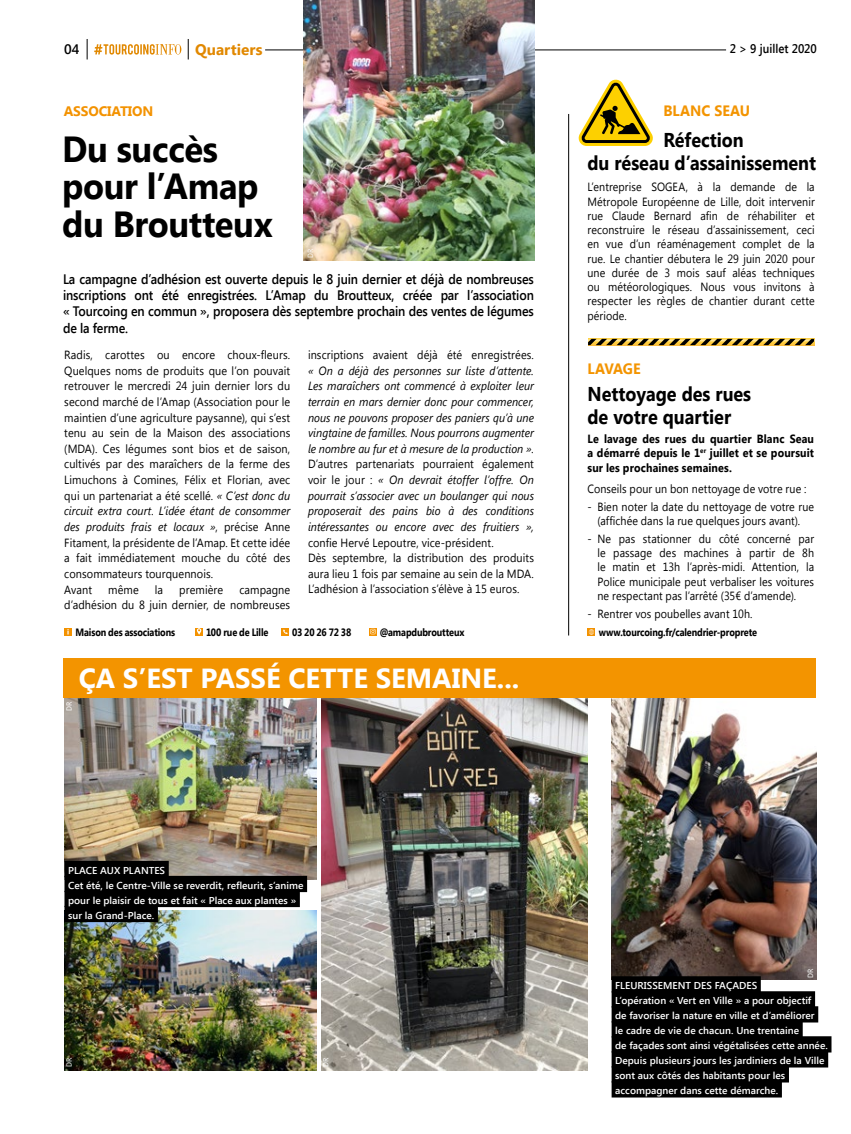
<style>
.page{position:relative;width:851px;height:1134px;background:#fff}
.page>*{position:absolute;margin:0;border:0;box-sizing:border-box;transform-origin:0 0}
.t1{font:700 36.25px/37.2px "Segoe UI";letter-spacing:-.01em;color:#000;scale:.95 1}
.t2{font:700 27.62px "Segoe UI";color:#fff}
.t3{font:700 20px/22.5px "Segoe UI";color:#000;text-align:center;scale:.9 1}
.t4{font:700 15.25px "Segoe UI";color:#e18800}
.t5{font:700 15px "Segoe UI";color:#f39400;scale:.95 1}
.t6{font:600 13.75px/16.2px "Segoe UI";letter-spacing:-.01em;color:#000;text-align:justify;scale:.9 1}
.t7{font:700 13.75px "Segoe UI";letter-spacing:-.01em;color:#f39200}
.t8{font:600 13.75px "Segoe UI";letter-spacing:-.01em;color:#000}
.t9{font:600 12.5px "Segoe UI";color:#000;scale:.91 1}
.t10{font:11.88px/15.6px "Segoe UI";letter-spacing:.005em;color:#000;scale:.92 1}
.t11{font:11.88px/14.2px "Segoe UI";letter-spacing:.005em;color:#000;text-align:justify;scale:.9 1}
.t12{font:italic 11.88px/15.6px "Segoe UI";letter-spacing:.005em;color:#000;text-align:justify;scale:.92 1}
.t13{font:700 11.88px/14.2px "Segoe UI";letter-spacing:.01em;color:#000;text-align:justify;scale:.9 1}
.t14{font:700 10.62px "Segoe UI";letter-spacing:-.015em;color:#000;scale:.86 1}
.t15{font:600 10px/15px "Segoe UI";color:#fff}
.t16{font:600 7.62px "Segoe UI";letter-spacing:.01em;color:#fff;scale:.9 1}
.s1{font-style:italic}
.s2{font-style:normal}
</style>
<div class="page">
<hr style="left:265px;top:50px;width:461px;height:1px;background:#000">
<svg style="left:94px;top:44px;width:87px;height:11px"></svg>
<svg style="left:87px;top:39px;width:1px;height:20px"></svg>
<svg style="left:188px;top:39px;width:1px;height:20px"></svg>
<img style="left:611px;top:698px;width:205px;height:282px">
<img style="left:64px;top:698px;width:252px;height:181px">
<img style="left:321px;top:698px;width:266px;height:372px">
<img style="left:64px;top:911px;width:252px;height:159px">
<div style="left:611px;top:976px;width:149px;height:16px;background:#000"></div>
<div style="left:611px;top:991px;width:204px;height:16px;background:#000"></div>
<div style="left:611px;top:1006px;width:207px;height:16px;background:#000"></div>
<div style="left:611px;top:1021px;width:191px;height:16px;background:#000"></div>
<div style="left:611px;top:1036px;width:220px;height:16px;background:#000"></div>
<div style="left:611px;top:1051px;width:217px;height:16px;background:#000"></div>
<div style="left:611px;top:1066px;width:177px;height:16px;background:#000"></div>
<div style="left:611px;top:1081px;width:170px;height:16px;background:#000"></div>
<div style="left:64px;top:658px;width:752px;height:40px;background:#f39400"></div>
<hr style="left:568px;top:114px;width:1px;height:521px;background:#000">
<div style="left:587px;top:628px;width:8px;height:8px;background:#f39200"></div>
<svg style="left:588px;top:629px;width:6px;height:6px"></svg>
<img style="left:303px;top:0;width:231px;height:260px">
<div style="left:64px;top:861px;width:105px;height:16px;background:#000"></div>
<div style="left:64px;top:876px;width:243px;height:16px;background:#000"></div>
<div style="left:64px;top:891px;width:236px;height:16px;background:#000"></div>
<div style="left:64px;top:906px;width:94px;height:16px;background:#000"></div>
<svg style="left:578px;top:79px;width:75px;height:67px"></svg>
<svg style="left:588px;top:339px;width:226px;height:6px"></svg>
<svg style="left:64px;top:628px;width:8px;height:7px"></svg>
<svg style="left:195px;top:628px;width:8px;height:7px"></svg>
<svg style="left:197px;top:628px;width:4px;height:7px"></svg>
<svg style="left:282px;top:628px;width:7px;height:7px"></svg>
<svg style="left:283px;top:629px;width:4px;height:5px"></svg>
<svg style="left:369px;top:628px;width:8px;height:7px"></svg>
<svg style="left:370px;top:629px;width:5px;height:5px"></svg>
<p class="t8" style="left:64px;top:40px;width:17px">04</p>
<p class="t4" style="left:195px;top:38px;width:69px">Quartiers</p>
<p class="t9" style="left:729px;top:40px;width:97px">2 &gt; 9 juillet 2020</p>
<p class="t7" style="left:64px;top:102px;width:91px">ASSOCIATION</p>
<h1 class="t1" style="left:62px;top:129px;width:223px">Du succès pour l’Amap du Broutteux</h1>
<p class="t16" style="left:305px;top:258px;width:12px;rotate:-90deg">DR</p>
<p class="t6" style="left:63px;top:270px;width:524px">La campagne d’adhésion est ouverte depuis le 8 juin dernier et déjà de nombreuses inscriptions ont été enregistrées. L’Amap du Broutteux, créée par l’association « Tourcoing en commun », proposera dès septembre prochain des ventes de légumes de la ferme.</p>
<p class="t10" style="left:64px;top:346px;width:247px">Radis, carottes ou encore choux-fleurs.<br>Quelques noms de produits que l’on pouvait retrouver le mercredi 24 juin dernier lors du second marché de l’Amap (Association pour le maintien d’une agriculture paysanne), qui s’est tenu au sein de la Maison des associations (MDA). Ces légumes sont bios et de saison, cultivés par des maraîchers de la ferme des Limuchons à Comines, Félix et Florian, avec qui un partenariat a été scellé. <span class="s1">« C’est donc du circuit extra court. L’idée étant de consommer des produits frais et locaux »</span>, précise Anne Fitament, la présidente de l’Amap. Et cette idée a fait immédiatement mouche du côté des consommateurs tourquennois.<br>Avant</p>
<p class="t10" style="left:108px;top:581px;width:35px">même</p>
<p class="t10" style="left:155px;top:581px;width:10px">la</p>
<p class="t10" style="left:179px;top:581px;width:49px">première</p>
<p class="t10" style="left:64px;top:581px;width:247px;text-align:right">campagne<br>d’adhésion du 8 juin dernier, de nombreuses</p>
<p class="t10" style="left:308px;top:347px;width:247px">inscriptions avaient déjà été enregistrées.</p>
<p class="t12" style="left:308px;top:362px;width:247px">« On a déjà des personnes sur liste d’attente.<br>Les maraîchers ont commencé à exploiter leur terrain en mars dernier donc pour commencer, nous ne pouvons proposer des paniers qu’à une vingtaine de familles. Nous pourrons augmenter le nombre au fur et à mesure de la production ».</p>
<p class="t12" style="left:308px;top:456px;width:247px"><span class="s2">D’autres partenariats pourraient également voir le jour :</span> « On devrait étoffer l’offre. On pourrait s’associer avec un boulanger qui nous proposerait des pains bio à des conditions intéressantes ou encore avec des fruitiers »,</p>
<p class="t10" style="left:308px;top:534px;width:247px">confie Hervé Lepoutre, vice-président.<br>Dès septembre, la distribution des produits aura lieu 1 fois par semaine au sein de la MDA.<br>L’adhésion à l’association s’élève à 15 euros.</p>
<p class="t14" style="left:76px;top:624px;width:117px">Maison des associations</p>
<p class="t14" style="left:206px;top:624px;width:74px">100 rue de Lille</p>
<p class="t14" style="left:292px;top:624px;width:70px">03 20 26 72 38</p>
<p class="t14" style="left:380px;top:624px;width:100px">@amapdubroutteux</p>
<h2 class="t2" style="left:79px;top:658px;width:442px">ÇA S’EST PASSÉ CETTE SEMAINE...</h2>
<p class="t16" style="left:64px;top:711px;width:12px;rotate:-90deg">DR</p>
<p class="t5" style="left:663px;top:100px;width:93px">BLANC SEAU</p>
<h3 class="t3" style="left:587px;top:128px;width:255px">Réfection<br>du réseau d’assainissement</h3>
<p class="t11" style="left:587px;top:180px;width:254px">L’entreprise SOGEA, à la demande de la Métropole Européenne de Lille, doit intervenir rue Claude Bernard afin de réhabiliter et reconstruire le réseau d’assainissement, ceci en vue d’un réaménagement complet de la rue. Le chantier débutera le 29 juin 2020 pour une durée de 3 mois sauf aléas techniques ou météorologiques. Nous vous invitons à respecter les règles de chantier durant cette période.</p>
<p class="t5" style="left:587px;top:358px;width:57px">LAVAGE</p>
<h3 class="t3" style="left:587px;top:382px;width:183px;text-align:left">Nettoyage des rues de votre quartier</h3>
<p class="t13" style="left:587px;top:431px;width:253px">Le lavage des rues du quartier Blanc Seau a démarré depuis le 1<sup>er</sup> juillet et se poursuit sur les prochaines semaines.</p>
<p class="t11" style="left:587px;top:481px;width:245px">Conseils pour un bon nettoyage de votre rue :</p>
<p class="t11" style="left:587px;top:499px;width:253px;text-align:center">- Bien noter la date du nettoyage de votre rue (affichée dans la rue quelques jours avant).</p>
<p class="t11" style="left:597px;top:531px;width:242px;text-indent:-10px">- Ne pas stationner du côté concerné par le passage des machines à partir de 8h le matin et 13h l’après-midi. Attention, la Police municipale peut verbaliser les voitures ne respectant pas l’arrêté (35€ d’amende).</p>
<p class="t11" style="left:587px;top:606px;width:185px">- Rentrer vos poubelles avant 10h.</p>
<p class="t14" style="left:598px;top:625px;width:185px">www.tourcoing.fr/calendrier-proprete</p>
<p class="t15" style="left:68px;top:862px;width:237px">PLACE AUX PLANTES<br>Cet été, le Centre-Ville se reverdit, refleurit, s’anime pour le plaisir de tous et fait « Place aux plantes » sur la Grand-Place.</p>
<p class="t16" style="left:64px;top:1067px;width:12px;rotate:-90deg">DR</p>
<p class="t16" style="left:320px;top:1067px;width:12px;rotate:-90deg">DR</p>
<p class="t16" style="left:805px;top:978px;width:12px;rotate:-90deg">DR</p>
<p class="t15" style="left:615px;top:977px;width:214px">FLEURISSEMENT DES FAÇADES<br>L’opération « Vert en Ville » a pour objectif<br>de favoriser la nature en ville et d’améliorer<br>le cadre de vie de chacun. Une trentaine<br>de façades sont ainsi végétalisées cette année.<br>Depuis plusieurs jours les jardiniers de la Ville sont aux côtés des habitants pour les accompagner dans cette démarche.</p>
</div>
